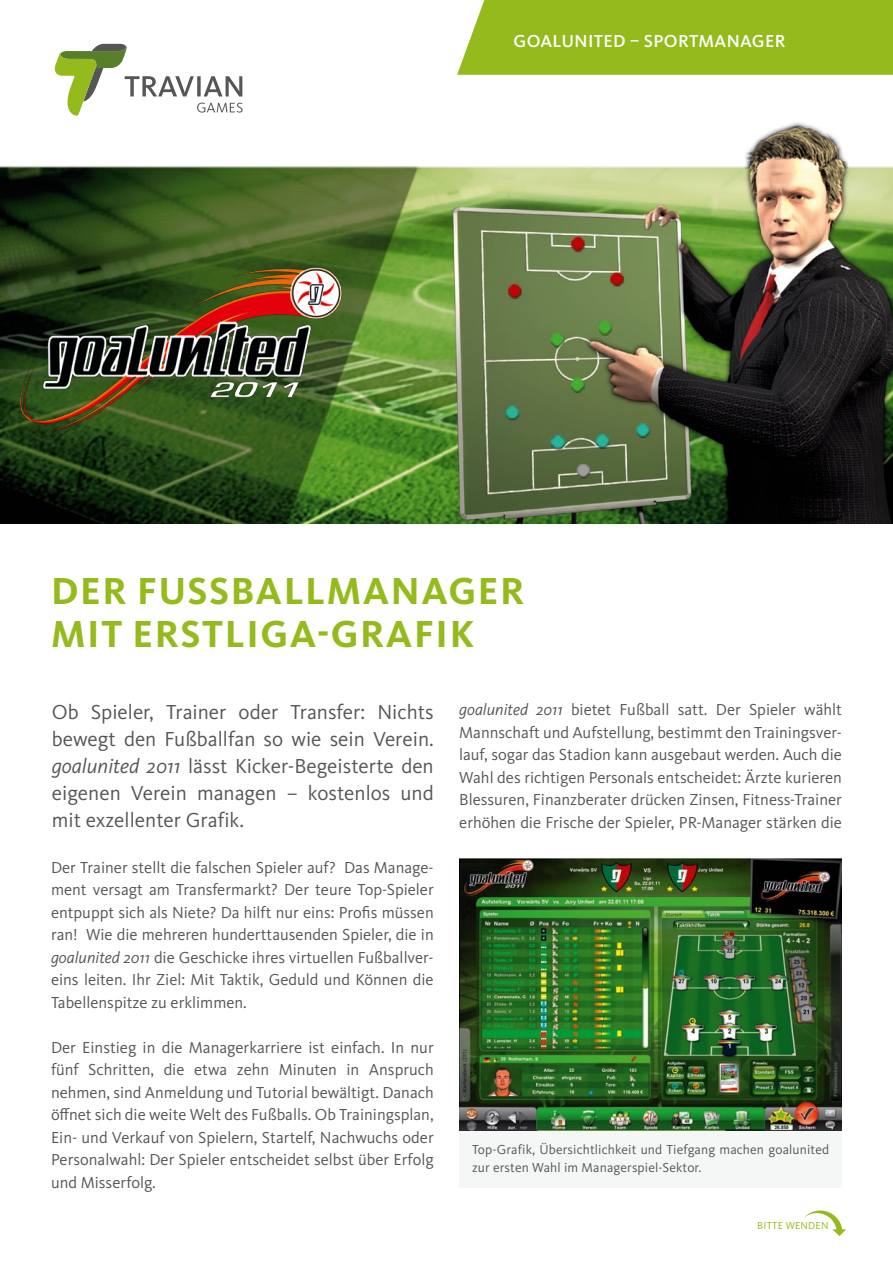
<style>
.page{position:relative;width:893px;height:1263px;background:#fff}
.page>*{position:absolute;margin:0;border:0;box-sizing:border-box;transform-origin:0 0}
.TGP_Headline{font:700 39px/43.5px "Kievit Pro";letter-spacing:.04em;color:#94ba1c}
.TGP_Vorspann{font:21px/27px "Kievit Pro";color:#565655;text-align:justify}
.t1{font:500 18px "Kievit Pro";letter-spacing:.02em;color:#fff}
.TGP_Lauftext{font:16.5px/22.5px "Kievit Pro";color:#565655;text-align:justify}
.TGP_Bu{font:13.5px/18px "Kievit Pro";letter-spacing:.01em;color:#565655}
.t2{font:10.5px "Kievit Pro";letter-spacing:.02em;color:#94ba1c}
.s1{font-style:italic}
</style>
<div class="page">
<svg style="left:54px;top:44px;width:189px;height:72px"></svg>
<div style="left:457px;top:0;width:436px;height:75px;background:#94ba1c"></div>
<svg style="left:804px;top:1210px;width:42px;height:26px"></svg>
<img style="left:0;top:166px;width:893px;height:357px">
<img style="left:19px;top:267px;width:374px;height:187px">
<img style="left:459px;top:859px;width:383px;height:272px">
<div style="left:459px;top:1131px;width:383px;height:57px;background:#f5f6f6"></div>
<img style="left:744px;top:122px;width:104px;height:47px">
<p class="t1" style="left:514px;top:30px;width:273px">GOALUNITED – SPORTMANAGER</p>
<p class="TGP_Headline" style="left:51px;top:569px;width:475px">DER FUSSBALLMANAGER<br>MIT ERSTLIGA-GRAFIK</p>
<p class="TGP_Vorspann" style="left:52px;top:698px;width:383px">Ob Spieler, Trainer oder Transfer: Nichts bewegt den Fußballfan so wie sein Verein. <span class="s1">goalunited 2011</span> lässt Kicker-Begeisterte den eigenen Verein managen – kostenlos und mit exzellenter Grafik.</p>
<p class="TGP_Lauftext" style="left:51px;top:856px;width:384px">Der Trainer stellt die falschen Spieler auf? Das Manage&shy;ment versagt am Transfermarkt? Der teure Top-Spieler entpuppt sich als Niete? Da hilft nur eins: Profis müssen ran! Wie die mehreren hunderttausenden Spieler, die in <span class="s1">goalunited 2011</span> die Geschicke ihres virtuellen Fußballver&shy;eins leiten. Ihr Ziel: Mit Taktik, Geduld und Können die Tabellenspitze zu erklimmen.</p>
<p class="TGP_Lauftext" style="left:51px;top:1036px;width:384px">Der Einstieg in die Managerkarriere ist einfach. In nur fünf Schritten, die etwa zehn Minuten in Anspruch nehmen, sind Anmeldung und Tutorial bewältigt. Danach öffnet sich die weite Welt des Fußballs. Ob Trainingsplan, Ein- und Verkauf von Spielern, Startelf, Nachwuchs oder Personalwahl: Der Spieler entscheidet selbst über Erfolg und Misserfolg.</p>
<p class="TGP_Lauftext" style="left:459px;top:698px;width:384px"><span class="s1">goalunited 2011</span> bietet Fußball satt. Der Spieler wählt Mannschaft und Aufstellung, bestimmt den Trainingsver&shy;lauf, sogar das Stadion kann ausgebaut werden. Auch die Wahl des richtigen Personals entscheidet: Ärzte kurieren Blessuren, Finanzberater drücken Zinsen, Fitness-Trainer erhöhen die Frische der Spieler, PR-Manager stärken die</p>
<p class="TGP_Bu" style="left:472px;top:1141px;width:359px">Top-Grafik, Übersichtlichkeit und Tiefgang machen goalunited zur ersten Wahl im Managerspiel-Sektor.</p>
<p class="t2" style="left:757px;top:1220px;width:73px">BITTE WENDEN</p>
</div>
